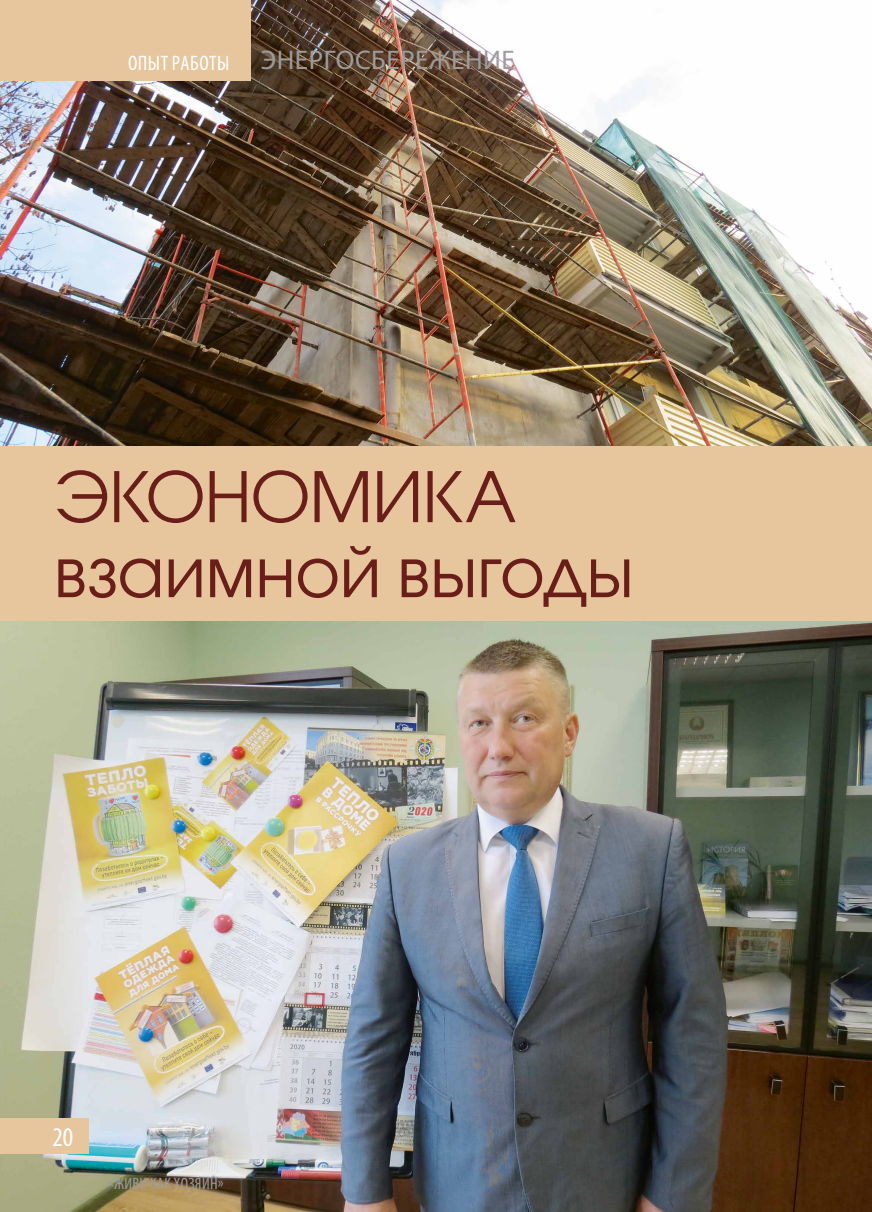
<style>
.page{position:relative;width:872px;height:1212px;background:#fff}
.page>*{position:absolute;margin:0;border:0;box-sizing:border-box;transform-origin:0 0}
.t1{font:69px/75px "Avant Garde Gothic C";letter-spacing:-.01em;color:#6a1e19}
.t2{font:27px "Myriad Pro";letter-spacing:.02em;color:#9c9c9d}
.t3{font:condensed 27px "Myriad Pro";color:#fff}
.t4{font:condensed 16.5px "Myriad Pro";letter-spacing:.02em;color:#9c9c9d}
.s1{font-stretch:condensed;font-size:21px;color:#fff}
</style>
<div class="page">
<img style="left:0;top:0;width:871px;height:446px">
<img style="left:0;top:621px;width:871px;height:591px">
<div style="left:0;top:1118px;width:88px;height:36px;background:#e8c69d"></div>
<div style="left:0;top:0;width:251px;height:80px;background:#e8c69d"></div>
<div style="left:0;top:446px;width:871px;height:175px;background:#e8c69d"></div>
<p class="t2" style="left:128px;top:43px;width:388px"><span class="s1">ОПЫТ РАБОТЫ</span> ЭНЕРГОСБЕРЕЖЕНИЕ</p>
<h1 class="t1" style="left:54px;top:459px;width:581px">ЭКОНОМИКА взаимной выгоды</h1>
<p class="t3" style="left:52px;top:1120px;width:22px">20</p>
<p class="t4" style="left:108px;top:1173px;width:117px">«ЖИВИ КАК ХОЗЯИН»</p>
</div>
